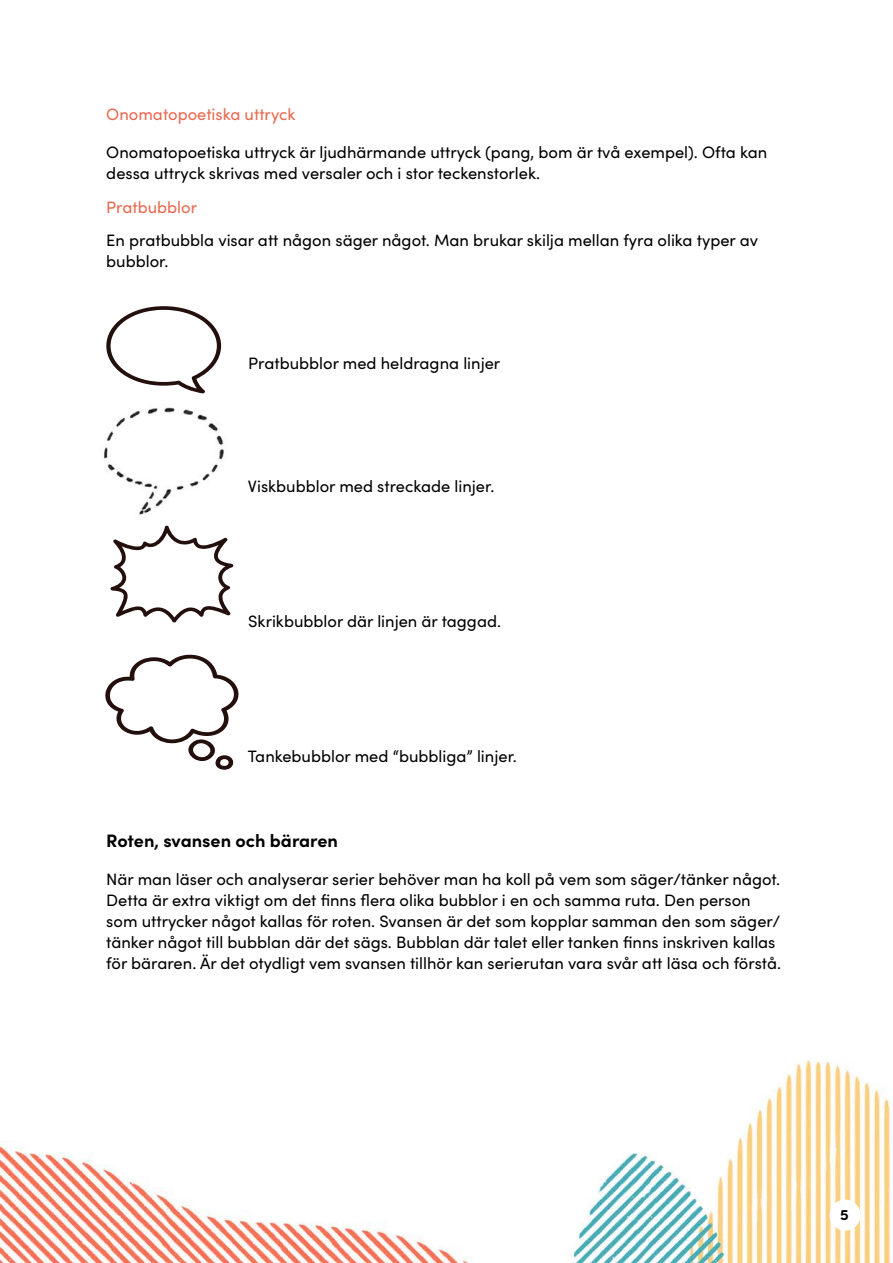
<style>
.page{position:relative;width:893px;height:1263px;background:#fff}
.page>*{position:absolute;margin:0;border:0;box-sizing:border-box;transform-origin:0 0}
.t1{font:700 18px "Sofia Pro";color:#000}
.t2{font:16.5px/21px "Sofia Pro";color:#000}
.t3{font:16.5px "Sofia Pro";color:#ea684f}
.t4{font:700 15px "Sofia Pro";color:#000}
</style>
<div class="page">
<img style="left:0;top:344px;width:891px;height:919px">
<div style="left:830px;top:1199px;width:30px;height:31px;background:#fff;border-radius:50%"></div>
<svg style="left:106px;top:306px;width:115px;height:87px"></svg>
<img style="left:94px;top:404px;width:139px;height:115px">
<svg style="left:110px;top:526px;width:123px;height:96px"></svg>
<svg style="left:97px;top:651px;width:149px;height:119px"></svg>
<p class="t3" style="left:106px;top:102px;width:191px">Onomatopoetiska uttryck</p>
<p class="t2" style="left:106px;top:141px;width:662px">Onomatopoetiska uttryck är ljudhärmande uttryck (pang, bom är två exempel). Ofta kan dessa uttryck skrivas med versaler och i stor teckenstorlek.</p>
<p class="t3" style="left:106px;top:195px;width:92px">Pratbubblor</p>
<p class="t2" style="left:106px;top:229px;width:653px">En pratbubbla visar att någon säger något. Man brukar skilja mellan fyra olika typer av bubblor.</p>
<p class="t2" style="left:248px;top:351px;width:254px">Pratbubblor med heldragna linjer</p>
<p class="t2" style="left:248px;top:474px;width:248px">Viskbubblor med streckade linjer.</p>
<p class="t2" style="left:248px;top:609px;width:254px">Skrikbubblor där linjen är taggad.</p>
<p class="t2" style="left:248px;top:744px;width:271px">Tankebubblor med “bubbliga” linjer.</p>
<p class="t1" style="left:106px;top:827px;width:233px">Roten, svansen och bäraren</p>
<p class="t2" style="left:106px;top:868px;width:676px">När man läser och analyserar serier behöver man ha koll på vem som säger/tänker något.<br>Detta är extra viktigt om det finns flera olika bubblor i en och samma ruta. Den person som uttrycker något kallas för roten. Svansen är det som kopplar samman den som säger/ tänker något till bubblan där det sägs. Bubblan där talet eller tanken finns inskriven kallas för bäraren. Är det otydligt vem svansen tillhör kan serierutan vara svår att läsa och förstå.</p>
<p class="t4" style="left:840px;top:1204px;width:10px">5</p>
</div>
